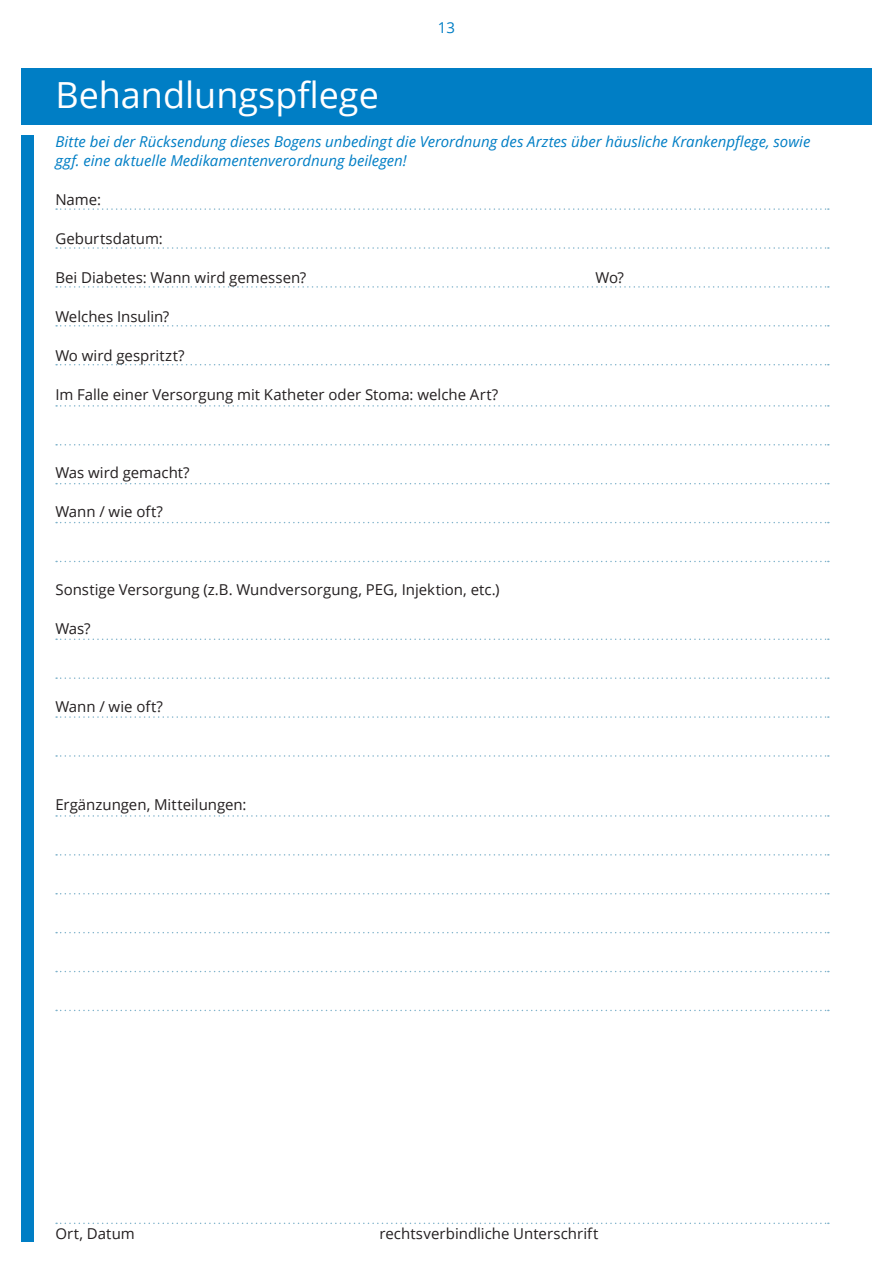
<style>
.page{position:relative;width:893px;height:1263px;background:#fff}
.page>*{position:absolute;margin:0;border:0;box-sizing:border-box;transform-origin:0 0}
.t1{font:36px "Open Sans";color:#fff}
.t2{font:15px "Open Sans";color:#231f20}
.t3{font:italic 15px/19.5px "Open Sans";color:#007ec5}
.t4{font:15px "Open Sans";color:#007ec5}
</style>
<div class="page">
<div style="left:21px;top:68px;width:851px;height:56px;background:#007ec5"></div>
<div style="left:21px;top:135px;width:13px;height:1107px;background:#007ec5"></div>
<svg style="left:56px;top:247px;width:773px;height:2px"></svg>
<svg style="left:56px;top:208px;width:773px;height:2px"></svg>
<svg style="left:56px;top:286px;width:773px;height:2px"></svg>
<svg style="left:56px;top:325px;width:773px;height:2px"></svg>
<svg style="left:56px;top:364px;width:773px;height:1px"></svg>
<svg style="left:56px;top:405px;width:773px;height:2px"></svg>
<svg style="left:56px;top:444px;width:773px;height:1px"></svg>
<svg style="left:56px;top:483px;width:773px;height:1px"></svg>
<svg style="left:56px;top:522px;width:773px;height:1px"></svg>
<svg style="left:56px;top:561px;width:773px;height:1px"></svg>
<svg style="left:56px;top:638px;width:773px;height:2px"></svg>
<svg style="left:56px;top:677px;width:773px;height:2px"></svg>
<svg style="left:56px;top:716px;width:773px;height:2px"></svg>
<svg style="left:56px;top:755px;width:773px;height:2px"></svg>
<svg style="left:56px;top:815px;width:773px;height:2px"></svg>
<svg style="left:56px;top:854px;width:773px;height:1px"></svg>
<svg style="left:56px;top:893px;width:773px;height:1px"></svg>
<svg style="left:56px;top:932px;width:773px;height:1px"></svg>
<svg style="left:56px;top:971px;width:773px;height:1px"></svg>
<svg style="left:56px;top:1010px;width:773px;height:1px"></svg>
<svg style="left:56px;top:1222px;width:773px;height:2px"></svg>
<p class="t1" style="left:55px;top:70px;width:325px">Behandlungspflege</p>
<p class="t4" style="left:438px;top:17px;width:19px">13</p>
<p class="t3" style="left:55px;top:131px;width:756px">Bitte bei der Rücksendung dieses Bogens unbedingt die Verordnung des Arztes über häusliche Krankenpflege, sowie ggf. eine aktuelle Medikamentenverordnung beilegen!</p>
<p class="t2" style="left:55px;top:189px;width:47px">Name:</p>
<p class="t2" style="left:55px;top:228px;width:109px">Geburtsdatum:</p>
<p class="t2" style="left:55px;top:267px;width:253px">Bei Diabetes: Wann wird gemessen?</p>
<p class="t2" style="left:595px;top:267px;width:30px">Wo?</p>
<p class="t2" style="left:55px;top:306px;width:115px">Welches Insulin?</p>
<p class="t2" style="left:55px;top:345px;width:131px">Wo wird gespritzt?</p>
<p class="t2" style="left:55px;top:384px;width:444px">Im Falle einer Versorgung mit Katheter oder Stoma: welche Art?</p>
<p class="t2" style="left:55px;top:462px;width:136px">Was wird gemacht?</p>
<p class="t2" style="left:55px;top:501px;width:109px">Wann / wie oft?</p>
<p class="t2" style="left:55px;top:579px;width:446px">Sonstige Versorgung (z.B. Wundversorgung, PEG, Injektion, etc.)</p>
<p class="t2" style="left:55px;top:618px;width:37px">Was?</p>
<p class="t2" style="left:55px;top:696px;width:109px">Wann / wie oft?</p>
<p class="t2" style="left:55px;top:794px;width:193px">Ergänzungen, Mitteilungen:</p>
<p class="t2" style="left:55px;top:1223px;width:81px">Ort, Datum</p>
<p class="t2" style="left:379px;top:1223px;width:221px">rechtsverbindliche Unterschrift</p>
</div>
